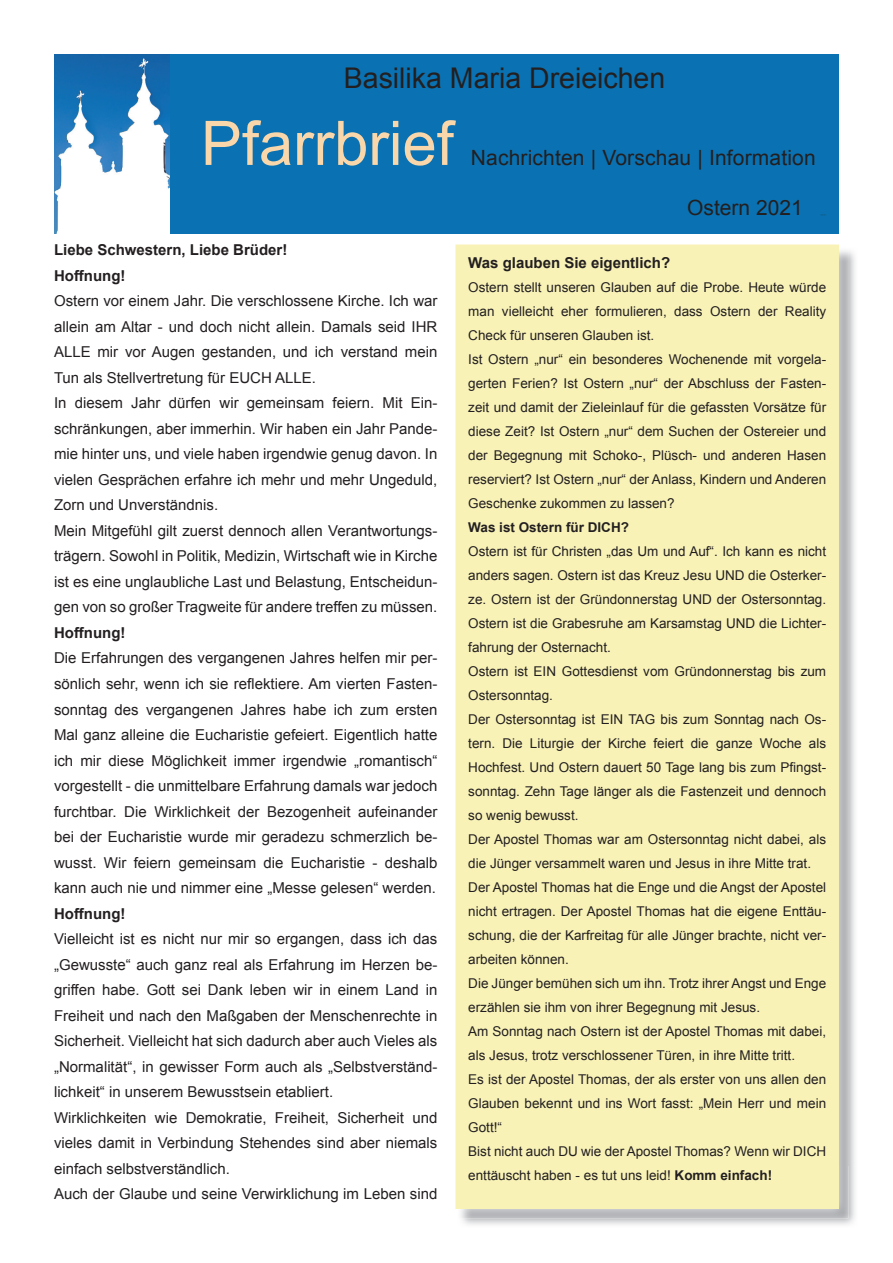
<style>
.page{position:relative;width:893px;height:1263px;background:#fff}
.page>*{position:absolute;margin:0;border:0;box-sizing:border-box;transform-origin:0 0}
.t1{font:61.5px "Arial";color:#f9d7aa}
.t2{font:28.5px "Arial";color:#231f20}
.t3{font:21px "Arial";letter-spacing:.01em;color:#231f20}
.t4{font:15px/25.5px "Arial";color:#231f20}
.t5{font:700 15px/25.5px "Arial";color:#231f20}
.t6{font:13.5px/24px "Arial";color:#231f20}
.t7{font:700 13.5px "Arial";color:#231f20}
.s1{font-weight:700}
</style>
<div class="page">
<img style="left:54px;top:54px;width:116px;height:179px">
<div style="left:170px;top:54px;width:669px;height:179px;background:#0a72b2"></div>
<img style="left:462px;top:251px;width:393px;height:974px">
<img style="left:460px;top:1165px;width:388px;height:53px">
<img style="left:839px;top:250px;width:9px;height:915px">
<div style="left:455px;top:244px;width:384px;height:965px;background:#f8f2b7"></div>
<h2 class="t2" style="left:344px;top:59px;width:323px">Basilika Maria Dreieichen</h2>
<h1 class="t1" style="left:201px;top:103px;width:254px">Pfarrbrief</h1>
<h3 class="t3" style="left:471px;top:144px;width:346px">Nachrichten | Vorschau | Information</h3>
<h3 class="t3" style="left:687px;top:194px;width:117px">Ostern 2021</h3>
<p class="t5" style="left:54px;top:238px;width:235px">Liebe Schwestern, Liebe Brüder!<br>Hoffnung!</p>
<p class="t4" style="left:54px;top:289px;width:385px">Ostern vor einem Jahr. Die verschlossene Kirche. Ich war allein am Altar - und doch nicht allein. Damals seid IHR ALLE mir vor Augen gestanden, und ich verstand mein Tun als Stellvertretung für EUCH ALLE.<br>In diesem Jahr dürfen wir gemeinsam feiern. Mit Ein&shy;schränkungen, aber immerhin. Wir haben ein Jahr Pande&shy;mie hinter uns, und viele haben irgendwie genug davon. In vielen Gesprächen erfahre ich mehr und mehr Ungeduld, Zorn und Unverständnis.<br>Mein Mitgefühl gilt zuerst dennoch allen Verantwortungs&shy;trägern. Sowohl in Politik, Medizin, Wirtschaft wie in Kirche ist es eine unglaubliche Last und Belastung, Entscheidun&shy;gen von so großer Tragweite für andere treffen zu müssen.</p>
<p class="t5" style="left:54px;top:620px;width:73px">Hoffnung!</p>
<p class="t4" style="left:54px;top:646px;width:385px;text-align:justify">Die Erfahrungen des vergangenen Jahres helfen mir per&shy;sönlich sehr, wenn ich sie reflektiere. Am vierten Fasten&shy;sonntag des vergangenen Jahres habe ich zum ersten Mal ganz alleine die Eucharistie gefeiert. Eigentlich hatte ich mir diese Möglichkeit immer irgendwie „romantisch“ vorgestellt - die unmittelbare Erfahrung damals war jedoch furchtbar. Die Wirklichkeit der Bezogenheit aufeinander bei der Eucharistie wurde mir geradezu schmerzlich be&shy;wusst. Wir feiern gemeinsam die Eucharistie - deshalb kann auch nie und nimmer eine „Messe gelesen“ werden.</p>
<p class="t5" style="left:54px;top:901px;width:73px">Hoffnung!</p>
<p class="t4" style="left:54px;top:926px;width:385px">Vielleicht ist es nicht nur mir so ergangen, dass ich das „Gewusste“ auch ganz real als Erfahrung im Herzen be&shy;griffen habe. Gott sei Dank leben wir in einem Land in Freiheit und nach den Maßgaben der Menschenrechte in Sicherheit. Vielleicht hat sich dadurch aber auch Vieles als „Normalität“, in gewisser Form auch als „Selbstverständ&shy;lichkeit“ in unserem Bewusstsein etabliert.<br>Wirklichkeiten wie Demokratie, Freiheit, Sicherheit und vieles damit in Verbindung Stehendes sind aber niemals einfach selbstverständlich.<br>Auch der Glaube und seine Verwirklichung im Leben sind</p>
<p class="t5" style="left:468px;top:251px;width:204px">Was glauben Sie eigentlich?</p>
<p class="t6" style="left:468px;top:276px;width:359px">Ostern stellt unseren Glauben auf die Probe. Heute würde man vielleicht eher formulieren, dass Ostern der Reality Check für unseren Glauben ist.<br>Ist Ostern „nur“ ein besonderes Wochenende mit vorgela&shy;gerten Ferien? Ist Ostern „nur“ der Abschluss der Fasten&shy;zeit und damit der Zieleinlauf für die gefassten Vorsätze für diese Zeit? Ist Ostern „nur“ dem Suchen der Ostereier und der Begegnung mit Schoko-, Plüsch- und anderen Hasen reserviert? Ist Ostern „nur“ der Anlass, Kindern und Anderen Geschenke zukommen zu lassen?</p>
<p class="t7" style="left:468px;top:519px;width:162px">Was ist Ostern für DICH?</p>
<p class="t6" style="left:468px;top:540px;width:359px">Ostern ist für Christen „das Um und Auf“. Ich kann es nicht anders sagen. Ostern ist das Kreuz Jesu UND die Osterker&shy;ze. Ostern ist der Gründonnerstag UND der Ostersonntag.<br>Ostern ist die Grabesruhe am Karsamstag UND die Lichter&shy;fahrung der Osternacht.<br>Ostern ist EIN Gottesdienst vom Gründonnerstag bis zum Ostersonntag.<br>Der Ostersonntag ist EIN TAG bis zum Sonntag nach Os&shy;tern. Die Liturgie der Kirche feiert die ganze Woche als Hochfest. Und Ostern dauert 50 Tage lang bis zum Pfingst&shy;sonntag. Zehn Tage länger als die Fastenzeit und dennoch so wenig bewusst.<br>Der Apostel Thomas war am Ostersonntag nicht dabei, als die Jünger versammelt waren und Jesus in ihre Mitte trat.<br>Der Apostel Thomas hat die Enge und die Angst der Apostel nicht ertragen. Der Apostel Thomas hat die eigene Enttäu&shy;schung, die der Karfreitag für alle Jünger brachte, nicht ver&shy;arbeiten können.<br>Die Jünger bemühen sich um ihn. Trotz ihrer Angst und Enge erzählen sie ihm von ihrer Begegnung mit Jesus.<br>Am Sonntag nach Ostern ist der Apostel Thomas mit dabei, als Jesus, trotz verschlossener Türen, in ihre Mitte tritt.<br>Es ist der Apostel Thomas, der als erster von uns allen den Glauben bekennt und ins Wort fasst: „Mein Herr und mein Gott!“<br>Bist nicht auch DU wie der Apostel Thomas? Wenn wir DICH enttäuscht haben - es tut uns leid! <span class="s1">Komm einfach!</span></p>
</div>
